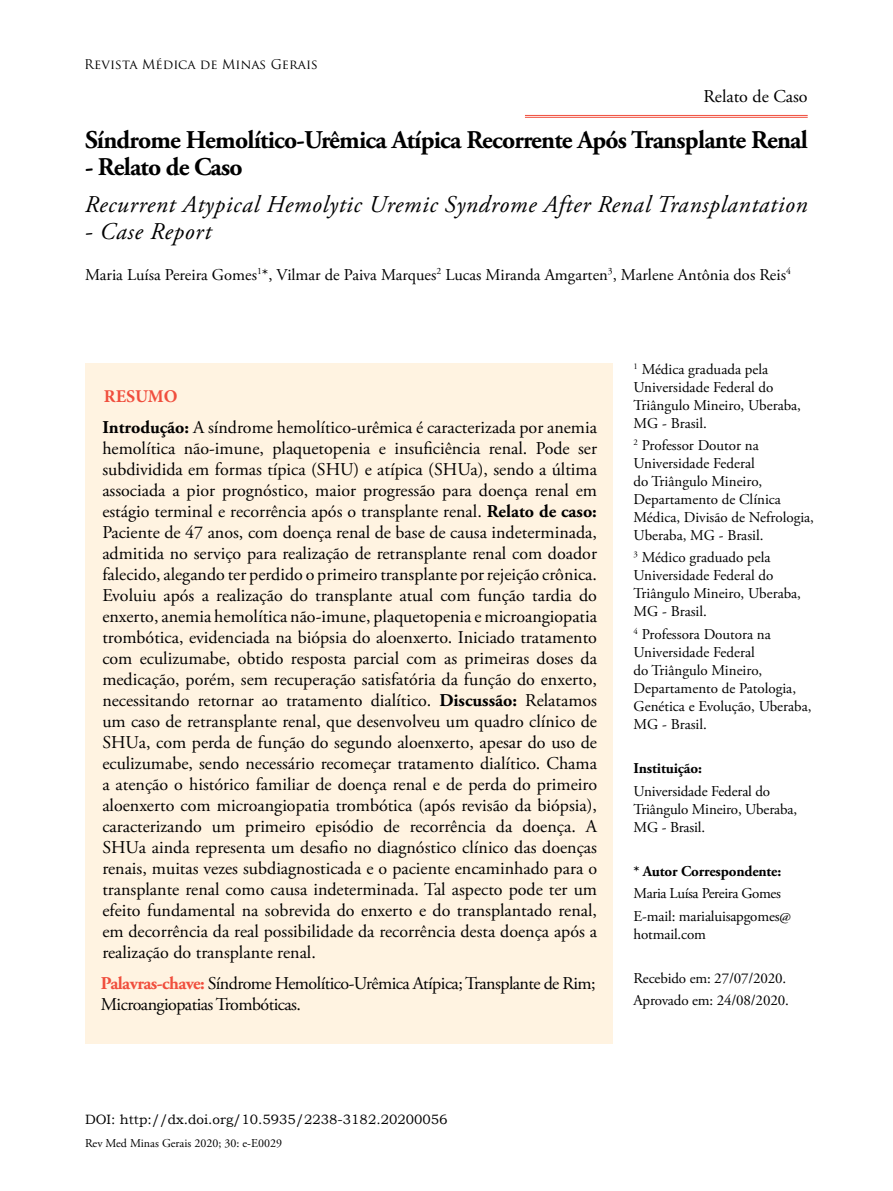
<style>
.page{position:relative;width:893px;height:1191px;background:#fff}
.page>*{position:absolute;margin:0;border:0;box-sizing:border-box;transform-origin:0 0}
.t1{font:700 25.5px "Adobe Garamond Pro";letter-spacing:-.03em;color:#000}
.t2{font:italic 24px "Adobe Garamond Pro";letter-spacing:.03em;color:#000}
.t3{font:18px/21px "Adobe Garamond Pro";letter-spacing:-.03em;color:#000;text-align:justify}
.t4{font:18px "Adobe Garamond Pro";color:#000}
.t5{font:700 18px "Minion Pro";letter-spacing:-.005em;color:#f04e3d}
.t6{font:16.5px "Adobe Garamond Pro";color:#000}
.t7{font:15px/18px "Adobe Garamond Pro";color:#000}
.t8{font:15px/22.2px "Adobe Garamond Pro";letter-spacing:-.02em;color:#000}
.t9{font:700 15px "Adobe Garamond Pro";letter-spacing:-.01em;color:#000}
.t10{font:13.5px "Bookman Old Style";color:#000}
.t11{font:13.05px "Trajan Pro";color:#000}
.t12{font:12px "Adobe Garamond Pro";color:#000}
.s1{font-weight:700}
.s2{font-weight:700;color:#f04e3d}
</style>
<div class="page">
<hr style="left:525px;top:115px;width:283px;height:1px;background:#f04e3d">
<hr style="left:525px;top:117px;width:283px;height:1px;background:#f04e3d">
<div style="left:85px;top:363px;width:527px;height:680px;background:#fff3e1"></div>
<p class="t11" style="left:84px;top:56px;width:235px">Revista Médica de Minas Gerais</p>
<p class="t4" style="left:703px;top:86px;width:106px">Relato de Caso</p>
<h1 class="t1" style="left:85px;top:125px;width:724px">Síndrome Hemolítico-Urêmica Atípica Recorrente Após Transplante Renal</h1>
<h1 class="t1" style="left:85px;top:152px;width:159px">- Relato de Caso</h1>
<h2 class="t2" style="left:85px;top:190px;width:724px">Recurrent Atypical Hemolytic Uremic Syndrome After Renal Transplantation</h2>
<h2 class="t2" style="left:85px;top:217px;width:128px">- Case Report</h2>
<p class="t6" style="left:85px;top:265px;width:707px">Maria Luísa Pereira Gomes<sup>1</sup>*, Vilmar de Paiva Marques<sup>2</sup> Lucas Miranda Amgarten<sup>3</sup>, Marlene Antônia dos Reis<sup>4</sup></p>
<p class="t5" style="left:104px;top:383px;width:75px">RESUMO</p>
<p class="t3" style="left:102px;top:417px;width:496px"><span class="s1">Introdução:</span> A síndrome hemolítico-urêmica é caracterizada por anemia hemolítica não-imune, plaquetopenia e insuficiência renal. Pode ser subdividida em formas típica (SHU) e atípica (SHUa), sendo a última associada a pior prognóstico, maior progressão para doença renal em estágio terminal e recorrência após o transplante renal. <span class="s1">Relato de caso:<br></span>Paciente de 47 anos, com doença renal de base de causa indeterminada, admitida no serviço para realização de retransplante renal com doador falecido, alegando ter perdido o primeiro transplante por rejeição crônica.<br>Evoluiu após a realização do transplante atual com função tardia do enxerto, anemia hemolítica não-imune, plaquetopenia e microangiopatia trombótica, evidenciada na biópsia do aloenxerto. Iniciado tratamento com eculizumabe, obtido resposta parcial com as primeiras doses da medicação, porém, sem recuperação satisfatória da função do enxerto, necessitando retornar ao tratamento dialítico. <span class="s1">Discussão:</span> Relatamos um caso de retransplante renal, que desenvolveu um quadro clínico de SHUa, com perda de função do segundo aloenxerto, apesar do uso de eculizumabe, sendo necessário recomeçar tratamento dialítico. Chama a atenção o histórico familiar de doença renal e de perda do primeiro aloenxerto com microangiopatia trombótica (após revisão da biópsia), caracterizando um primeiro episódio de recorrência da doença. A SHUa ainda representa um desafio no diagnóstico clínico das doenças renais, muitas vezes subdiagnosticada e o paciente encaminhado para o transplante renal como causa indeterminada. Tal aspecto pode ter um efeito fundamental na sobrevida do enxerto e do transplantado renal, em decorrência da real possibilidade da recorrência desta doença após a realização do transplante renal.</p>
<p class="t3" style="left:101px;top:973px;width:496px"><span class="s2">Palavras-chave:</span> Síndrome Hemolítico-Urêmica Atípica; Transplante de Rim;<br>Microangiopatias Trombóticas.</p>
<p class="t7" style="left:634px;top:360px;width:169px"><sup>1</sup> Médica graduada pela<br>Universidade Federal do<br>Triângulo Mineiro, Uberaba,<br>MG - Brasil.</p>
<p class="t7" style="left:634px;top:437px;width:182px"><sup>2</sup> Professor Doutor na<br>Universidade Federal<br>do Triângulo Mineiro,<br>Departamento de Clínica<br>Médica, Divisão de Nefrologia,<br>Uberaba, MG - Brasil.</p>
<p class="t7" style="left:634px;top:549px;width:169px"><sup>3</sup> Médico graduado pela<br>Universidade Federal do<br>Triângulo Mineiro, Uberaba,<br>MG - Brasil.</p>
<p class="t7" style="left:634px;top:625px;width:179px"><sup>4</sup> Professora Doutora na<br>Universidade Federal<br>do Triângulo Mineiro,<br>Departamento de Patologia,<br>Genética e Evolução, Uberaba,<br>MG - Brasil.</p>
<p class="t9" style="left:634px;top:759px;width:70px">Instituição:</p>
<p class="t7" style="left:634px;top:782px;width:165px">Universidade Federal do<br>Triângulo Mineiro, Uberaba,<br>MG - Brasil.</p>
<p class="t9" style="left:634px;top:862px;width:149px">* Autor Correspondente:</p>
<p class="t8" style="left:634px;top:883px;width:159px">Maria Luísa Pereira Gomes<br>E-mail: marialuisapgomes@</p>
<p class="t7" style="left:634px;top:925px;width:74px">hotmail.com</p>
<p class="t7" style="left:634px;top:967px;width:157px;line-height:22.2px">Recebido em: 27/07/2020.<br>Aprovado em: 24/08/2020.</p>
<p class="t10" style="left:85px;top:1110px;width:364px">DOI: http://dx.doi.org/10.5935/2238-3182.20200056</p>
<p class="t12" style="left:85px;top:1135px;width:198px">Rev Med Minas Gerais 2020; 30: e-E0029</p>
</div>
